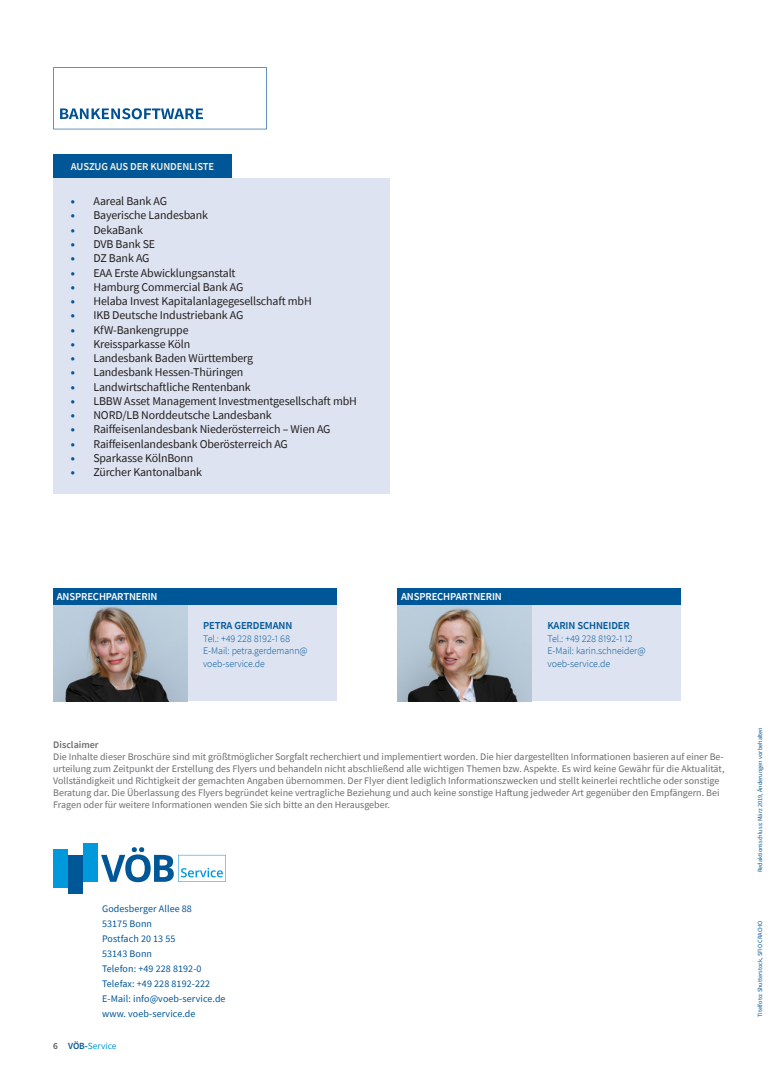
<style>
.page{position:relative;width:780px;height:1088px;background:#fff}
.page>*{position:absolute;margin:0;border:0;box-sizing:border-box;transform-origin:0 0}
.t1{font:11.88px "Source Sans Pro";letter-spacing:-.01em;color:#231f20}
._01_GRAFIK_HEAD{font:600 10.62px "Source Sans Pro";letter-spacing:-.01em;color:#fff}
._01_GRAFIK_HEAD-2{font:600 10.62px "Source Sans Pro";letter-spacing:-.01em;color:#005798}
._01_GRAFIK_HEAD-3{font:600 10.62px "Source Sans Pro";letter-spacing:-.01em;color:#faf1e2}
.Bedingungen{font:10px/12px "Source Sans Pro";color:#6c6d70}
.t2{font:10px "Source Sans Pro";letter-spacing:.01em;color:#005798}
._03_GRAFIK_FLIEß{font:300 10px/12.5px "Source Sans Pro";letter-spacing:-.005em;color:#005798}
.t3{font:9.38px "Source Sans Pro";color:#0099dc}
.t4{font:600 9.38px "Source Sans Pro";color:#57585a}
.Überschrift_2{font:6.25px "Source Sans Pro";color:#005798}
.s1{font-weight:700;color:#005798}
.s2{font-weight:600}
.s3{font-weight:600;color:#005798}
</style>
<div class="page">
<div style="left:531px;top:601px;width:149px;height:100px;background:#dde3f0"></div>
<img style="left:397px;top:605px;width:134px;height:96px">
<div style="left:397px;top:588px;width:283px;height:17px;background:#005798"></div>
<div style="left:187px;top:601px;width:149px;height:100px;background:#dde3f0"></div>
<img style="left:53px;top:605px;width:134px;height:96px">
<div style="left:53px;top:588px;width:283px;height:17px;background:#005798"></div>
<div style="left:53px;top:154px;width:179px;height:25px;background:#005798"></div>
<div style="left:53px;top:179px;width:337px;height:315px;background:#dde3f0"></div>
<div style="left:53px;top:849px;width:15px;height:39px;background:#0099dc"></div>
<div style="left:68px;top:855px;width:15px;height:39px;background:#005798"></div>
<div style="left:83px;top:843px;width:15px;height:39px;background:#0099dc"></div>
<svg style="left:101px;top:847px;width:125px;height:35px"></svg>
<svg style="left:53px;top:67px;width:214px;height:62px"></svg>
<p class="_01_GRAFIK_HEAD-3" style="left:71px;top:160px;width:145px">AUSZUG AUS DER KUNDENLISTE</p>
<p class="t1" style="left:71px;top:194px;width:98px"><span class="s1">•</span> Aareal Bank AG</p>
<p class="t1" style="left:71px;top:208px;width:139px"><span class="s1">•</span> Bayerische Landesbank</p>
<p class="t1" style="left:71px;top:222px;width:73px"><span class="s1">•</span> DekaBank</p>
<p class="t1" style="left:71px;top:236px;width:86px"><span class="s1">•</span> DVB Bank SE</p>
<p class="t1" style="left:71px;top:251px;width:80px"><span class="s1">•</span> DZ Bank AG</p>
<p class="t1" style="left:71px;top:265px;width:166px"><span class="s1">•</span> EAA Erste Abwicklungsanstalt</p>
<p class="t1" style="left:71px;top:279px;width:174px"><span class="s1">•</span> Hamburg Commercial Bank AG</p>
<p class="t1" style="left:71px;top:293px;width:242px"><span class="s1">•</span> Helaba Invest Kapitalanlagegesellschaft mbH</p>
<p class="t1" style="left:71px;top:308px;width:174px"><span class="s1">•</span> IKB Deutsche Industriebank AG</p>
<p class="t1" style="left:71px;top:322px;width:119px"><span class="s1">•</span> KfW-Bankengruppe</p>
<p class="t1" style="left:71px;top:336px;width:121px"><span class="s1">•</span> Kreissparkasse Köln</p>
<p class="t1" style="left:71px;top:350px;width:184px"><span class="s1">•</span> Landesbank Baden Württemberg</p>
<p class="t1" style="left:71px;top:365px;width:174px"><span class="s1">•</span> Landesbank Hessen-Thüringen</p>
<p class="t1" style="left:71px;top:379px;width:181px"><span class="s1">•</span> Landwirtschaftliche Rentenbank</p>
<p class="t1" style="left:71px;top:393px;width:287px"><span class="s1">•</span> LBBW Asset Management Investmentgesellschaft mbH</p>
<p class="t1" style="left:71px;top:407px;width:202px"><span class="s1">•</span> NORD/LB Norddeutsche Landesbank</p>
<p class="t1" style="left:71px;top:422px;width:261px"><span class="s1">•</span> Raiffeisenlandesbank Niederösterreich – Wien AG</p>
<p class="t1" style="left:71px;top:436px;width:218px"><span class="s1">•</span> Raiffeisenlandesbank Oberösterreich AG</p>
<p class="t1" style="left:71px;top:450px;width:124px"><span class="s1">•</span> Sparkasse KölnBonn</p>
<p class="t1" style="left:71px;top:464px;width:133px"><span class="s1">•</span> Zürcher Kantonalbank</p>
<p class="_01_GRAFIK_HEAD" style="left:57px;top:590px;width:102px">ANSPRECHPARTNERIN</p>
<p class="_01_GRAFIK_HEAD-2" style="left:203px;top:619px;width:91px">PETRA GERDEMANN</p>
<p class="_03_GRAFIK_FLIEß" style="left:203px;top:632px;width:106px">Tel.: +49 228 8192-1 68<br>E-Mail: petra.gerdemann@ voeb-service.de</p>
<p class="_01_GRAFIK_HEAD" style="left:401px;top:590px;width:102px">ANSPRECHPARTNERIN</p>
<p class="_01_GRAFIK_HEAD-2" style="left:547px;top:619px;width:84px">KARIN SCHNEIDER</p>
<p class="_03_GRAFIK_FLIEß" style="left:547px;top:632px;width:100px">Tel.: +49 228 8192-1 12<br>E-Mail: karin.schneider@ voeb-service.de</p>
<p class="Bedingungen" style="left:53px;top:739px;width:672px"><span class="s2">Disclaimer<br></span>Die Inhalte dieser Broschüre sind mit größtmöglicher Sorgfalt recherchiert und implementiert worden. Die hier dargestellten Informationen basieren auf einer Be&shy;urteilung zum Zeitpunkt der Erstellung des Flyers und behandeln nicht abschließend alle wichtigen Themen bzw. Aspekte. Es wird keine Gewähr für die Aktualität, Vollständigkeit und Richtigkeit der gemachten Angaben übernommen. Der Flyer dient lediglich Informationszwecken und stellt keinerlei rechtliche oder sonstige Beratung dar. Die Überlassung des Flyers begründet keine vertragliche Beziehung und auch keine sonstige Haftung jedweder Art gegenüber den Empfängern. Bei Fragen oder für weitere Informationen wenden Sie sich bitte an den Herausgeber.</p>
<p class="t2" style="left:102px;top:902px;width:91px">Godesberger Allee 88</p>
<p class="t2" style="left:102px;top:917px;width:51px">53175 Bonn</p>
<p class="t2" style="left:102px;top:932px;width:75px">Postfach 20 13 55</p>
<p class="t2" style="left:102px;top:947px;width:51px">53143 Bonn</p>
<p class="t2" style="left:102px;top:962px;width:101px">Telefon: +49 228 8192-0</p>
<p class="t2" style="left:102px;top:977px;width:110px">Telefax: +49 228 8192-222</p>
<p class="t2" style="left:102px;top:992px;width:125px">E-Mail: info@voeb-service.de</p>
<p class="t2" style="left:102px;top:1007px;width:95px">www. voeb-service.de</p>
<p class="t4" style="left:53px;top:1040px;width:6px">6</p>
<p class="t3" style="left:68px;top:1040px;width:50px"><span class="s3">VÖB-</span>Service</p>
<p class="Überschrift_2" style="left:756px;top:872px;width:147px;rotate:-90deg">Redaktionsschluss: März 2019, Änderungen vorbehalten</p>
<p class="Überschrift_2" style="left:756px;top:1017px;width:98px;rotate:-90deg">Titelfoto: Shutterstock, SFIO CRACHO</p>
</div>
